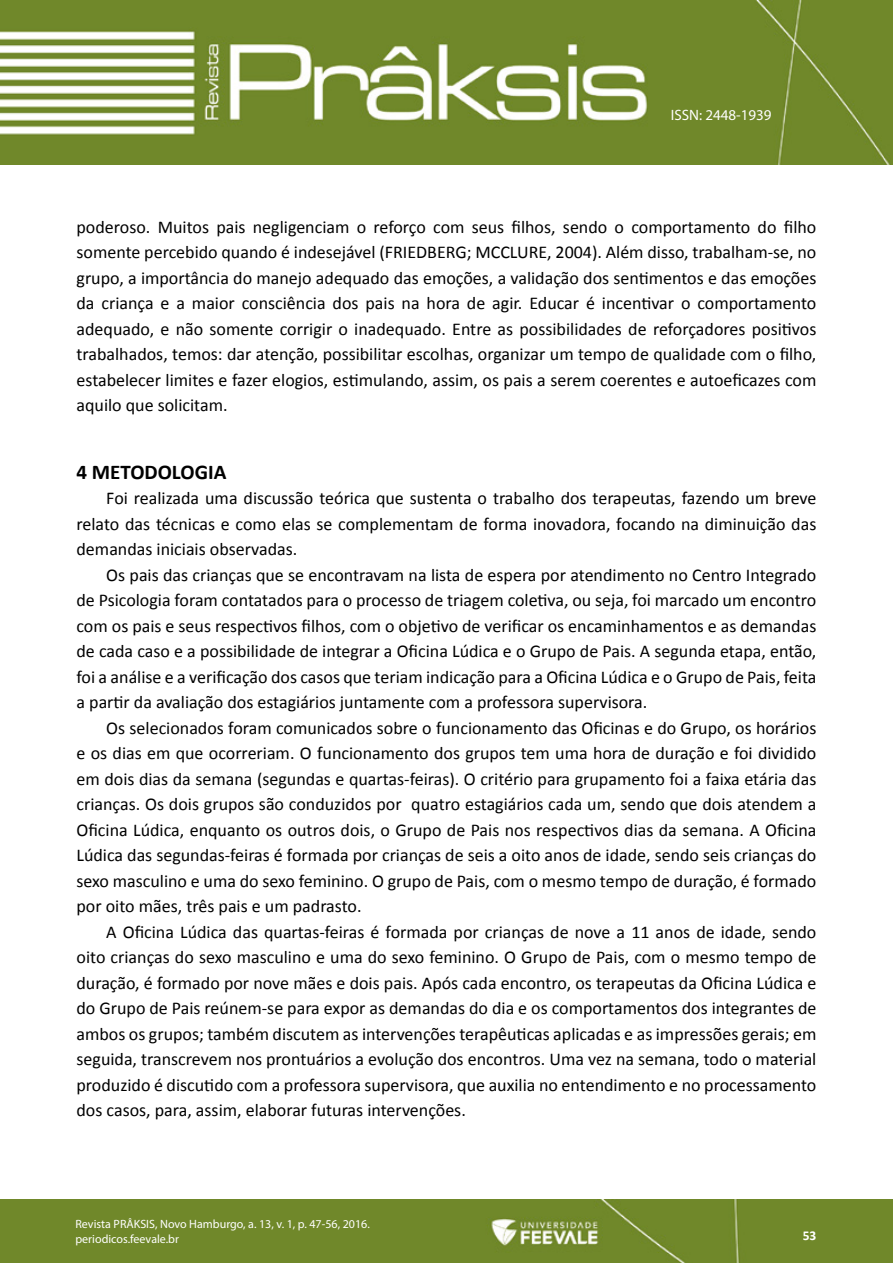
<style>
.page{position:relative;width:893px;height:1263px;background:#fff}
.page>*{position:absolute;margin:0;border:0;box-sizing:border-box;transform-origin:0 0}
.t1{font:700 21px "Calibri";color:#000}
.t2{font:18px/25.5px "Calibri";color:#000;text-align:justify}
.t3{font:15px "Myriad Pro";color:#fff}
.t4{font:700 13.5px "Calibri";color:#fff}
.t5{font:12px/15px "Myriad Pro";color:#fff}
</style>
<div class="page">
<img style="left:0;top:0;width:893px;height:164px">
<div style="left:0;top:1199px;width:893px;height:64px;background:#70882a"></div>
<p class="t3" style="left:671px;top:106px;width:102px">ISSN: 2448-1939</p>
<p class="t2" style="left:77px;top:214px;width:741px">poderoso. Muitos pais negligenciam o reforço com seus filhos, sendo o comportamento do filho somente percebido quando é indesejável (FRIEDBERG; MCCLURE, 2004). Além disso, trabalham-se, no grupo, a importância do manejo adequado das emoções, a validação dos sentimentos e das emoções da criança e a maior consciência dos pais na hora de agir. Educar é incentivar o comportamento adequado, e não somente corrigir o inadequado. Entre as possibilidades de reforçadores positivos trabalhados, temos: dar atenção, possibilitar escolhas, organizar um tempo de qualidade com o filho, estabelecer limites e fazer elogios, estimulando, assim, os pais a serem coerentes e autoeficazes com aquilo que solicitam.</p>
<p class="t1" style="left:77px;top:458px;width:151px">4 METODOLOGIA</p>
<p class="t2" style="left:77px;top:485px;width:741px;text-indent:30px">Foi realizada uma discussão teórica que sustenta o trabalho dos terapeutas, fazendo um breve relato das técnicas e como elas se complementam de forma inovadora, focando na diminuição das demandas iniciais observadas.</p>
<p class="t2" style="left:77px;top:562px;width:741px;text-indent:30px">Os pais das crianças que se encontravam na lista de espera por atendimento no Centro Integrado de Psicologia foram contatados para o processo de triagem coletiva, ou seja, foi marcado um encontro com os pais e seus respectivos filhos, com o objetivo de verificar os encaminhamentos e as demandas de cada caso e a possibilidade de integrar a Oficina Lúdica e o Grupo de Pais. A segunda etapa, então, foi a análise e a verificação dos casos que teriam indicação para a Oficina Lúdica e o Grupo de Pais, feita a partir da avaliação dos estagiários juntamente com a professora supervisora.</p>
<p class="t2" style="left:77px;top:715px;width:741px;text-indent:30px">Os selecionados foram comunicados sobre o funcionamento das Oficinas e do Grupo, os horários e os dias em que ocorreriam. O funcionamento dos grupos tem uma hora de duração e foi dividido em dois dias da semana (segundas e quartas-feiras). O critério para grupamento foi a faixa etária das crianças. Os dois grupos são conduzidos por quatro estagiários cada um, sendo que dois atendem a Oficina Lúdica, enquanto os outros dois, o Grupo de Pais nos respectivos dias da semana. A Oficina Lúdica das segundas-feiras é formada por crianças de seis a oito anos de idade, sendo seis crianças do sexo masculino e uma do sexo feminino. O grupo de Pais, com o mesmo tempo de duração, é formado por oito mães, três pais e um padrasto.</p>
<p class="t2" style="left:77px;top:919px;width:741px;text-indent:30px">A Oficina Lúdica das quartas-feiras é formada por crianças de nove a 11 anos de idade, sendo oito crianças do sexo masculino e uma do sexo feminino. O Grupo de Pais, com o mesmo tempo de duração, é formado por nove mães e dois pais. Após cada encontro, os terapeutas da Oficina Lúdica e do Grupo de Pais reúnem-se para expor as demandas do dia e os comportamentos dos integrantes de ambos os grupos; também discutem as intervenções terapêuticas aplicadas e as impressões gerais; em seguida, transcrevem nos prontuários a evolução dos encontros. Uma vez na semana, todo o material produzido é discutido com a professora supervisora, que auxilia no entendimento e no processamento dos casos, para, assim, elaborar futuras intervenções.</p>
<p class="t5" style="left:75px;top:1216px;width:296px">Revista PRÂKSIS, Novo Hamburgo, a. 13, v. 1, p. 47-56, 2016. periodicos.feevale.br</p>
<p class="t4" style="left:803px;top:1227px;width:15px">53</p>
</div>
